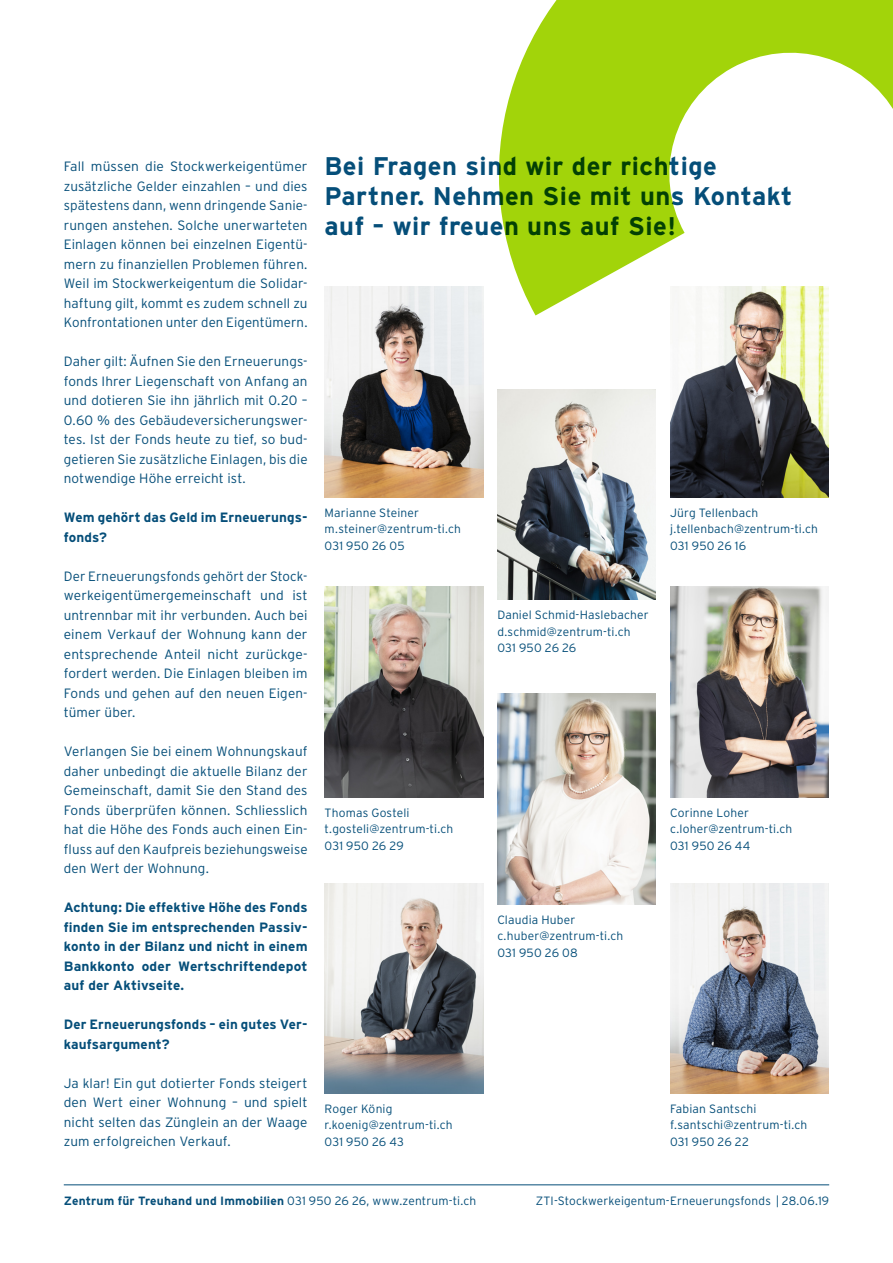
<style>
.page{position:relative;width:893px;height:1263px;background:#fff}
.page>*{position:absolute;margin:0;border:0;box-sizing:border-box;transform-origin:0 0}
.t1{font:700 25.5px/30px "Interstate";letter-spacing:.02em;color:#054e79}
.t2{font:300 13.5px/19.5px "Interstate";letter-spacing:.01em;color:#054e79;text-align:justify}
.t3{font:700 13.5px/19.5px "Interstate";letter-spacing:.01em;color:#054e79}
.t4{font:300 12px/16.5px "Interstate";letter-spacing:.015em;color:#054e79}
.t5{font:700 12px "Interstate";letter-spacing:.015em;color:#054e79}
.s1{font-weight:300}
</style>
<div class="page">
<hr style="left:64px;top:1184px;width:765px;height:1px;background:#054e79">
<img style="left:497px;top:389px;width:159px;height:210px">
<img style="left:670px;top:315px;width:159px;height:182px">
<img style="left:325px;top:587px;width:158px;height:210px">
<img style="left:325px;top:287px;width:158px;height:210px">
<img style="left:497px;top:694px;width:159px;height:210px">
<img style="left:325px;top:883px;width:158px;height:210px">
<img style="left:670px;top:587px;width:159px;height:210px">
<img style="left:670px;top:883px;width:159px;height:210px">
<svg style="left:457px;top:0;width:436px;height:315px"></svg>
<p class="t2" style="left:64px;top:156px;width:245px">Fall müssen die Stockwerkeigentümer zusätzliche Gelder einzahlen – und dies spätestens dann, wenn dringende Sanie&shy;rungen anstehen. Solche unerwarteten Einlagen können bei einzelnen Eigentü&shy;mern zu finanziellen Problemen führen.<br>Weil im Stockwerkeigentum die Solidar&shy;haftung gilt, kommt es zudem schnell zu Konfrontationen unter den Eigentümern.</p>
<p class="t2" style="left:64px;top:351px;width:245px">Daher gilt: Äufnen Sie den Erneuerungs&shy;fonds Ihrer Liegenschaft von Anfang an und dotieren Sie ihn jährlich mit 0.20 – 0.60 % des Gebäudeversicherungswer&shy;tes. Ist der Fonds heute zu tief, so bud&shy;getieren Sie zusätzliche Einlagen, bis die notwendige Höhe erreicht ist.</p>
<p class="t3" style="left:64px;top:507px;width:245px">Wem gehört das Geld im Erneuerungs&shy;fonds?</p>
<p class="t2" style="left:64px;top:566px;width:245px">Der Erneuerungsfonds gehört der Stock&shy;werkeigentümergemeinschaft und ist untrennbar mit ihr verbunden. Auch bei einem Verkauf der Wohnung kann der entsprechende Anteil nicht zurückge&shy;fordert werden. Die Einlagen bleiben im Fonds und gehen auf den neuen Eigen&shy;tümer über.</p>
<p class="t2" style="left:64px;top:741px;width:245px">Verlangen Sie bei einem Wohnungskauf daher unbedingt die aktuelle Bilanz der Gemeinschaft, damit Sie den Stand des Fonds überprüfen können. Schliesslich hat die Höhe des Fonds auch einen Ein&shy;fluss auf den Kaufpreis beziehungsweise den Wert der Wohnung.</p>
<p class="t3" style="left:64px;top:897px;width:245px;text-align:justify">Achtung: Die effektive Höhe des Fonds finden Sie im entsprechenden Passiv&shy;konto in der Bilanz und nicht in einem Bankkonto oder Wertschriftendepot auf der Aktivseite.</p>
<p class="t3" style="left:64px;top:1014px;width:245px">Der Erneuerungsfonds – ein gutes Ver&shy;kaufsargument?</p>
<p class="t2" style="left:64px;top:1073px;width:245px">Ja klar! Ein gut dotierter Fonds steigert den Wert einer Wohnung – und spielt nicht selten das Zünglein an der Waage zum erfolgreichen Verkauf.</p>
<h1 class="t1" style="left:325px;top:150px;width:469px">Bei Fragen sind wir der richtige<br>Partner. Nehmen Sie mit uns Kontakt auf – wir freuen uns auf Sie!</h1>
<p class="t4" style="left:325px;top:504px;width:138px">Marianne Steiner m.steiner@zentrum-ti.ch<br>031 950 26 05</p>
<p class="t4" style="left:670px;top:504px;width:149px">Jürg Tellenbach j.tellenbach@zentrum-ti.ch<br>031 950 26 16</p>
<p class="t4" style="left:497px;top:607px;width:153px">Daniel Schmid-Haslebacher d.schmid@zentrum-ti.ch<br>031 950 26 26</p>
<p class="t4" style="left:325px;top:804px;width:130px">Thomas Gosteli t.gosteli@zentrum-ti.ch<br>031 950 26 29</p>
<p class="t4" style="left:497px;top:911px;width:128px">Claudia Huber c.huber@zentrum-ti.ch<br>031 950 26 08</p>
<p class="t4" style="left:670px;top:804px;width:124px">Corinne Loher c.loher@zentrum-ti.ch<br>031 950 26 44</p>
<p class="t4" style="left:325px;top:1100px;width:129px">Roger König r.koenig@zentrum-ti.ch<br>031 950 26 43</p>
<p class="t4" style="left:670px;top:1100px;width:139px">Fabian Santschi f.santschi@zentrum-ti.ch<br>031 950 26 22</p>
<p class="t5" style="left:64px;top:1194px;width:414px">Zentrum für Treuhand und Immobilien <span class="s1">031 950 26 26, www.zentrum-ti.ch</span></p>
<p class="t4" style="left:536px;top:1192px;width:295px">ZTI-Stockwerkeigentum-Erneuerungsfonds | 28.06.19</p>
</div>
